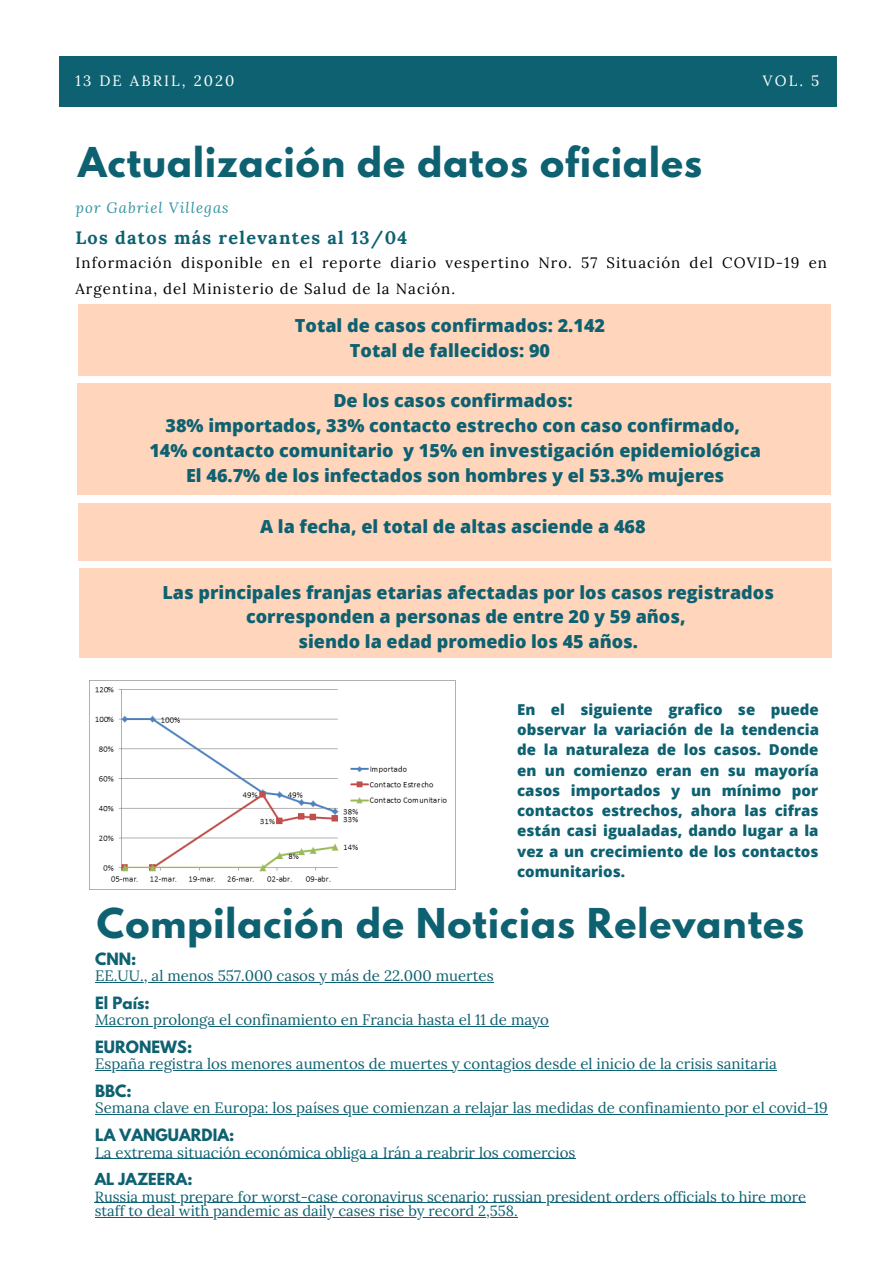
<style>
.page{position:relative;width:894px;height:1264px;background:#fff}
.page>*{position:absolute;margin:0;border:0;box-sizing:border-box;transform-origin:0 0}
.t1{font:700 36.45px "League Spartan";letter-spacing:.03em;color:#0e6171}
.t2{font:800 18px/24.8px "Open Sans";color:#0e6171;text-align:center}
.t3{font:700 18px "Lora";letter-spacing:.07em;color:#0e6171}
.t4{font:15px "Lora";color:#0e6171}
.t5{font:800 15px/20.2px "Open Sans";color:#0e6171;text-align:justify}
.t6{font:15px/26px "Lora";letter-spacing:.07em;color:#000}
.t7{font:700 15px "League Spartan";color:#0e6171}
.t8{font:14.85px "Lora";letter-spacing:.14em;color:#fff}
.t9{font:italic 14.85px "Lora";letter-spacing:.07em;color:#3494a0}
.t10{font:14.7px/14.7px "Lora";color:#0e6171}
.t11{font:700 14.7px "League Spartan";color:#0e6171}
</style>
<div class="page">
<div style="left:78px;top:304px;width:752px;height:72px;background:#ffd5bb"></div>
<div style="left:78px;top:383px;width:752px;height:112px;background:#ffd5bb"></div>
<div style="left:78px;top:503px;width:752px;height:57px;background:#ffd5bb"></div>
<div style="left:60px;top:56px;width:776px;height:50px;background:#0e6171"></div>
<div style="left:79px;top:568px;width:752px;height:89px;background:#ffd5bb"></div>
<img style="left:89px;top:680px;width:366px;height:209px">
<hr style="left:95px;top:982px;width:398px;height:1px;background:#0e6171">
<hr style="left:95px;top:1026px;width:453px;height:1px;background:#0e6171">
<hr style="left:95px;top:1070px;width:681px;height:1px;background:#0e6171">
<hr style="left:95px;top:1114px;width:732px;height:1px;background:#0e6171">
<hr style="left:95px;top:1158px;width:480px;height:1px;background:#0e6171">
<hr style="left:95px;top:1202px;width:710px;height:1px;background:#0e6171">
<hr style="left:95px;top:1217px;width:422px;height:1px;background:#0e6171">
<p class="t8" style="left:762px;top:71px;width:58px">VOL. 5</p>
<p class="t8" style="left:75px;top:71px;width:160px">13 DE ABRIL, 2020</p>
<p class="t8" style="left:75px;top:71px;width:176px">30 DE MARZO, 2020</p>
<p class="t8" style="left:765px;top:71px;width:55px">VOL. 1</p>
<h1 class="t1" style="left:78px;top:145px;width:625px">Actualización de datos oficiales</h1>
<p class="t9" style="left:75px;top:198px;width:155px">por Gabriel Villegas</p>
<p class="t3" style="left:75px;top:226px;width:333px">Los datos más relevantes al 13/04</p>
<p class="t6" style="left:75px;top:249px;width:752px">Información disponible en el reporte diario vespertino Nro. 57 Situación del COVID-19 en<br>Argentina, del Ministerio de Salud de la Nación.</p>
<p class="t2" style="left:295px;top:312px;width:311px">Total de casos confirmados: 2.142<br>Total de fallecidos: 90</p>
<p class="t2" style="left:149px;top:388px;width:613px">De los casos confirmados:<br>38% importados, 33% contacto estrecho con caso confirmado, 14% contacto comunitario y 15% en investigación epidemiológica El 46.7% de los infectados son hombres y el 53.3% mujeres</p>
<p class="t2" style="left:260px;top:514px;width:387px">A la fecha, el total de altas asciende a 468</p>
<p class="t2" style="left:162px;top:579px;width:613px">Las principales franjas etarias afectadas por los casos registrados corresponden a personas de entre 20 y 59 años,<br>siendo la edad promedio los 45 años.</p>
<p class="t5" style="left:517px;top:698px;width:303px">En el siguiente grafico se puede observar la variación de la tendencia de la naturaleza de los casos. Donde en un comienzo eran en su mayoría casos importados y un mínimo por contactos estrechos, ahora las cifras están casi igualadas, dando lugar a la vez a un crecimiento de los contactos comunitarios.</p>
<h1 class="t1" style="left:97px;top:905px;width:708px">Compilación de Noticias Relevantes</h1>
<p class="t7" style="left:95px;top:951px;width:43px">CNN:</p>
<p class="t4" style="left:95px;top:966px;width:400px">EE.UU., al menos 557.000 casos y más de 22.000 muertes</p>
<p class="t7" style="left:95px;top:995px;width:56px">El País:</p>
<p class="t4" style="left:95px;top:1010px;width:455px">Macron prolonga el confinamiento en Francia hasta el 11 de mayo</p>
<p class="t7" style="left:95px;top:1039px;width:99px">EURONEWS:</p>
<p class="t4" style="left:95px;top:1054px;width:683px">España registra los menores aumentos de muertes y contagios desde el inicio de la crisis sanitaria</p>
<p class="t7" style="left:95px;top:1083px;width:38px">BBC:</p>
<p class="t4" style="left:95px;top:1098px;width:734px">Semana clave en Europa: los países que comienzan a relajar las medidas de confinamiento por el covid-19</p>
<p class="t7" style="left:95px;top:1127px;width:141px">LA VANGUARDIA:</p>
<p class="t4" style="left:95px;top:1142px;width:481px">La extrema situación económica obliga a Irán a reabrir los comercios</p>
<p class="t11" style="left:95px;top:1171px;width:99px">AL JAZEERA:</p>
<p class="t10" style="left:95px;top:1188px;width:712px">Russia must prepare for worst-case coronavirus scenario: russian president orders officials to hire more staff to deal with pandemic as daily cases rise by record 2,558.</p>
</div>
